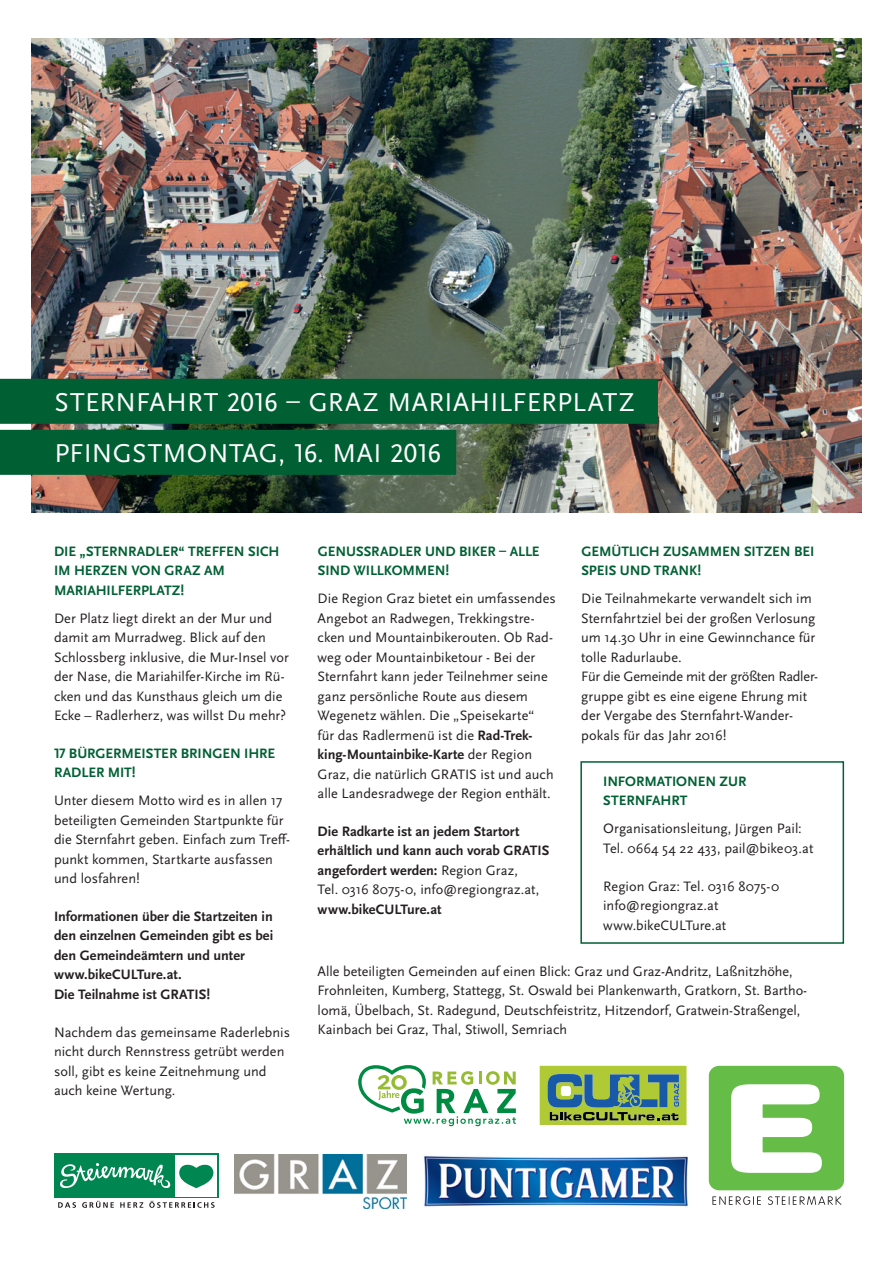
<style>
.page{position:relative;width:893px;height:1263px;background:#fff}
.page>*{position:absolute;margin:0;border:0;box-sizing:border-box;transform-origin:0 0}
.grüner_Balken{font:27px "Scala Sans OT";letter-spacing:.01em;color:#fff}
.Fließtext_Schwarz{font:14.25px/19.5px "Scala Sans OT";color:#231f20}
.t1{font:700 14.25px/19.5px "Scala Sans OT";color:#231f20}
.Überschrift_Fließtex{font:700 14.25px/19.5px "Scala Sans OT";letter-spacing:-.005em;color:#006034}
.s1{font-weight:700}
.s2{font-weight:400}
</style>
<div class="page">
<img style="left:32px;top:38px;width:829px;height:475px">
<div style="left:0;top:379px;width:658px;height:45px;background:#006034"></div>
<div style="left:0;top:430px;width:456px;height:45px;background:#006034"></div>
<div style="left:580px;top:761px;width:264px;height:183px;border:2px solid #006034"></div>
<div style="left:709px;top:1066px;width:135px;height:124px;background:#65bc46;border-radius:10px"></div>
<svg style="left:731px;top:1084px;width:91px;height:89px"></svg>
<svg style="left:712px;top:1196px;width:49px;height:9px"></svg>
<svg style="left:768px;top:1196px;width:73px;height:9px"></svg>
<svg style="left:540px;top:1066px;width:146px;height:59px;background:#7da05b"></svg>
<div style="left:54px;top:1154px;width:165px;height:44px;background:#008751"></div>
<div style="left:176px;top:1155px;width:41px;height:41px;background:#fff"></div>
<svg style="left:60px;top:1163px;width:111px;height:25px"></svg>
<svg style="left:179px;top:1165px;width:34px;height:23px"></svg>
<svg style="left:58px;top:1202px;width:18px;height:6px"></svg>
<svg style="left:82px;top:1201px;width:32px;height:7px"></svg>
<svg style="left:120px;top:1202px;width:23px;height:6px"></svg>
<svg style="left:149px;top:1201px;width:66px;height:7px"></svg>
<img style="left:234px;top:1154px;width:173px;height:55px">
<img style="left:424px;top:1156px;width:264px;height:51px">
<svg style="left:358px;top:1065px;width:158px;height:61px"></svg>
<p class="grüner_Balken" style="left:54px;top:388px;width:582px">STERNFAHRT 2016 – GRAZ MARIAHILFERPLATZ</p>
<p class="grüner_Balken" style="left:54px;top:439px;width:388px">PFINGSTMONTAG, 16. MAI 2016</p>
<p class="Überschrift_Fließtex" style="left:54px;top:542px;width:227px">DIE „STERNRADLER“ TREFFEN SICH<br>IM HERZEN VON GRAZ AM<br>MARIAHILFERPLATZ!</p>
<p class="Fließtext_Schwarz" style="left:54px;top:609px;width:236px">Der Platz liegt direkt an der Mur und damit am Murradweg. Blick auf den Schlossberg inklusive, die Mur-Insel vor der Nase, die Mariahilfer-Kirche im Rü&shy;cken und das Kunsthaus gleich um die Ecke – Radlerherz, was willst Du mehr?</p>
<p class="Überschrift_Fließtex" style="left:54px;top:744px;width:223px">17 BÜRGERMEISTER BRINGEN IHRE<br>RADLER MIT!</p>
<p class="Fließtext_Schwarz" style="left:54px;top:791px;width:238px">Unter diesem Motto wird es in allen 17 beteiligten Gemeinden Startpunkte für die Sternfahrt geben. Einfach zum Treff&shy;punkt kommen, Startkarte ausfassen und losfahren!</p>
<p class="t1" style="left:54px;top:907px;width:221px">Informationen über die Startzeiten in den einzelnen Gemeinden gibt es bei den Gemeindeämtern und unter www.bikeCULTure.at.<br>Die Teilnahme ist GRATIS!</p>
<p class="Fließtext_Schwarz" style="left:54px;top:1022px;width:238px">Nachdem das gemeinsame Raderlebnis nicht durch Rennstress getrübt werden soll, gibt es keine Zeitnehmung und auch keine Wertung.</p>
<p class="Überschrift_Fließtex" style="left:581px;top:541px;width:235px">GEMÜTLICH ZUSAMMEN SITZEN BEI<br>SPEIS UND TRANK!</p>
<p class="Fließtext_Schwarz" style="left:581px;top:589px;width:238px">Die Teilnahmekarte verwandelt sich im Sternfahrtziel bei der großen Verlosung um 14.30 Uhr in eine Gewinnchance für tolle Radurlaube.<br>Für die Gemeinde mit der größten Radler&shy;gruppe gibt es eine eigene Ehrung mit der Vergabe des Sternfahrt-Wander&shy;pokals für das Jahr 2016!</p>
<p class="Überschrift_Fließtex" style="left:603px;top:772px;width:145px">INFORMATIONEN ZUR<br>STERNFAHRT</p>
<p class="Fließtext_Schwarz" style="left:603px;top:819px;width:212px">Organisationsleitung, Jürgen Pail:<br>Tel. 0664 54 22 433, pail@bike03.at</p>
<p class="Fließtext_Schwarz" style="left:603px;top:876px;width:177px">Region Graz: Tel. 0316 8075-0 info@regiongraz.at www.bikeCULTure.at</p>
<p class="Fließtext_Schwarz" style="left:318px;top:962px;width:491px">Alle beteiligten Gemeinden auf einen Blick: Graz und Graz-Andritz, Laßnitzhöhe, Frohnleiten, Kumberg, Stattegg, St. Oswald bei Plankenwarth, Gratkorn, St. Bartho&shy;lomä, Übelbach, St. Radegund, Deutschfeistritz, Hitzendorf, Gratwein-Straßengel, Kainbach bei Graz, Thal, Stiwoll, Semriach</p>
<p class="Überschrift_Fließtex" style="left:318px;top:541px;width:223px">GENUSSRADLER UND BIKER – ALLE<br>SIND WILLKOMMEN!</p>
<p class="Fließtext_Schwarz" style="left:318px;top:589px;width:240px">Die Region Graz bietet ein umfassendes Angebot an Radwegen, Trekkingstre&shy;cken und Mountainbikerouten. Ob Rad&shy;weg oder Mountainbiketour - Bei der Sternfahrt kann jeder Teilnehmer seine ganz persönliche Route aus diesem Wegenetz wählen. Die „Speisekarte“<br>für das Radlermenü ist die <span class="s1">Rad-Trek&shy;king-Mountainbike-Karte</span> der Region Graz, die natürlich GRATIS ist und auch alle Landesradwege der Region enthält.</p>
<p class="t1" style="left:318px;top:822px;width:233px">Die Radkarte ist an jedem Startort erhältlich und kann auch vorab GRATIS angefordert werden: <span class="s2">Region Graz,<br>Tel. 0316 8075-0, info@regiongraz.at, </span>www.bikeCULTure.at</p>
</div>
